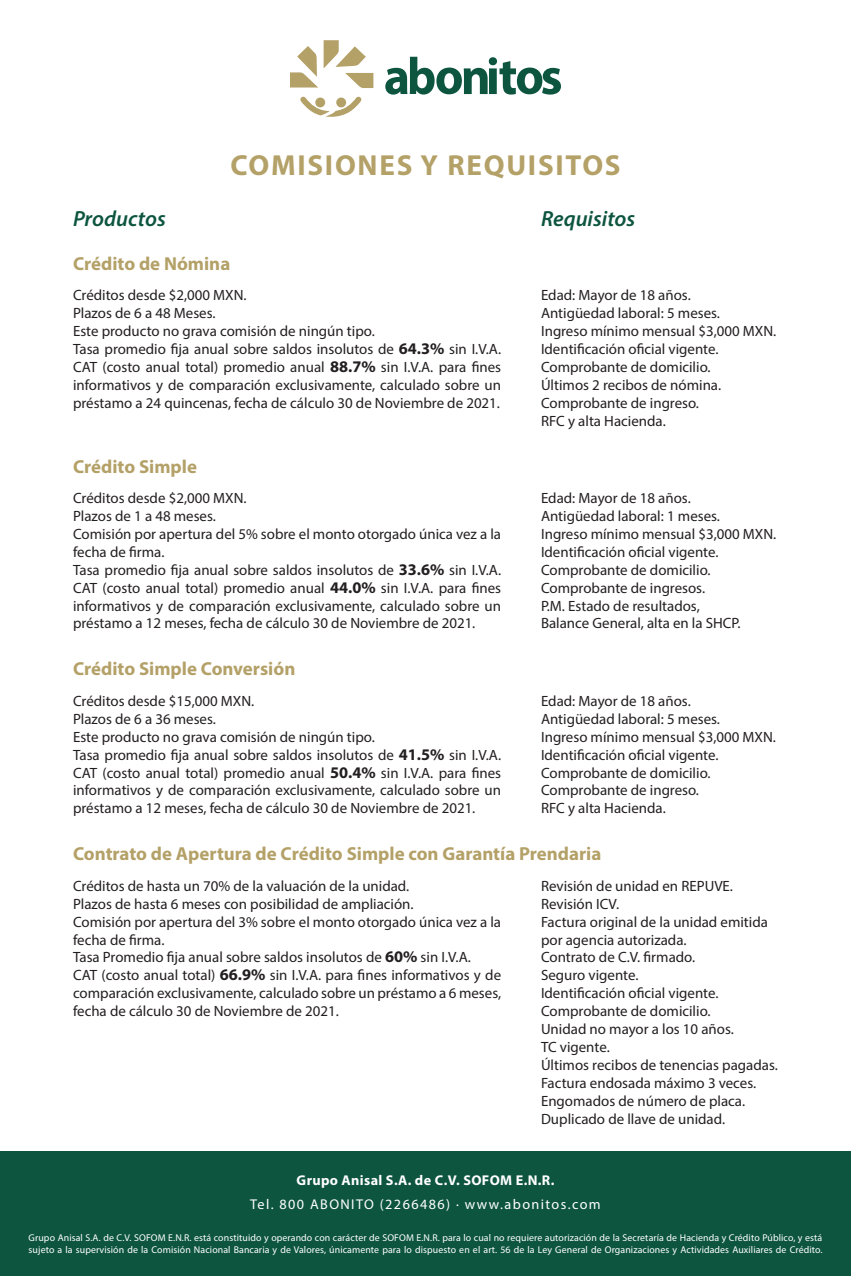
<style>
.page{position:relative;width:851px;height:1276px;background:#fff}
.page>*{position:absolute;margin:0;border:0;box-sizing:border-box;transform-origin:0 0}
.Paragraph_Style_1{font:700 29.1px "Myriad Pro";letter-spacing:.06em;color:#b4a168}
.Paragraph_Style_1-2{font:italic 600 22px "Myriad Pro";color:#0d553f}
.Paragraph_Style_1-3{font:700 18.8px "Myriad Pro";color:#b4a168}
.t1{font:14.9px/17.9px "Myriad Pro";color:#231f20;text-align:justify}
.t2{font:14.2px "Myriad Pro";letter-spacing:.1em;color:#fff}
.t3{font:700 14.2px "Myriad Pro";letter-spacing:.025em;color:#fff}
.t4{font:9.8px/11.8px "Myriad Pro";letter-spacing:.01em;color:#fff}
.s1{font-weight:700;font-size:16.3px}
</style>
<div class="page">
<svg style="left:290px;top:40px;width:83px;height:48px"></svg>
<svg style="left:300px;top:96px;width:61px;height:21px"></svg>
<svg style="left:385px;top:57px;width:176px;height:38px"></svg>
<div style="left:0;top:1151px;width:850px;height:125px;background:#0d553f"></div>
<p class="Paragraph_Style_1" style="left:230px;top:146px;width:391px">COMISIONES Y REQUISITOS</p>
<p class="Paragraph_Style_1-2" style="left:73px;top:204px;width:94px">Productos</p>
<p class="Paragraph_Style_1-2" style="left:541px;top:204px;width:96px">Requisitos</p>
<p class="Paragraph_Style_1-3" style="left:73px;top:251px;width:159px">Crédito de Nómina</p>
<p class="t1" style="left:73px;top:286px;width:175px">Créditos desde $2,000 MXN.</p>
<p class="t1" style="left:73px;top:304px;width:144px">Plazos de 6 a 48 Meses.</p>
<p class="t1" style="left:73px;top:322px;width:303px">Este producto no grava comisión de ningún tipo.</p>
<p class="t1" style="left:73px;top:340px;width:429px">Tasa promedio fija anual sobre saldos insolutos de <span class="s1">64.3%</span> sin I.V.A.<br>CAT (costo anual total) promedio anual <span class="s1">88.7%</span> sin I.V.A. para fines informativos y de comparación exclusivamente, calculado sobre un préstamo a 24 quincenas, fecha de cálculo 30 de Noviembre de 2021.</p>
<p class="t1" style="left:541px;top:286px;width:151px">Edad: Mayor de 18 años.</p>
<p class="t1" style="left:541px;top:304px;width:180px">Antigüedad laboral: 5 meses.</p>
<p class="t1" style="left:541px;top:322px;width:237px">Ingreso mínimo mensual $3,000 MXN.</p>
<p class="t1" style="left:541px;top:340px;width:179px">Identificación oficial vigente.</p>
<p class="t1" style="left:541px;top:358px;width:171px">Comprobante de domicilio.</p>
<p class="t1" style="left:541px;top:376px;width:182px">Últimos 2 recibos de nómina.</p>
<p class="t1" style="left:541px;top:394px;width:159px">Comprobante de ingreso.</p>
<p class="t1" style="left:541px;top:411px;width:126px">RFC y alta Hacienda.</p>
<p class="Paragraph_Style_1-3" style="left:73px;top:454px;width:125px">Crédito Simple</p>
<p class="t1" style="left:73px;top:489px;width:175px">Créditos desde $2,000 MXN.</p>
<p class="t1" style="left:73px;top:507px;width:144px">Plazos de 1 a 48 meses.</p>
<p class="t1" style="left:73px;top:525px;width:429px">Comisión por apertura del 5% sobre el monto otorgado única vez a la fecha de firma.</p>
<p class="t1" style="left:73px;top:560px;width:429px">Tasa promedio fija anual sobre saldos insolutos de <span class="s1">33.6%</span> sin I.V.A.<br>CAT (costo anual total) promedio anual <span class="s1">44.0%</span> sin I.V.A. para fines informativos y de comparación exclusivamente, calculado sobre un préstamo a 12 meses, fecha de cálculo 30 de Noviembre de 2021.</p>
<p class="t1" style="left:541px;top:489px;width:151px">Edad: Mayor de 18 años.</p>
<p class="t1" style="left:541px;top:507px;width:180px">Antigüedad laboral: 1 meses.</p>
<p class="t1" style="left:541px;top:525px;width:237px">Ingreso mínimo mensual $3,000 MXN.</p>
<p class="t1" style="left:541px;top:543px;width:179px">Identificación oficial vigente.</p>
<p class="t1" style="left:541px;top:560px;width:171px">Comprobante de domicilio.</p>
<p class="t1" style="left:541px;top:578px;width:165px">Comprobante de ingresos.</p>
<p class="t1" style="left:541px;top:596px;width:160px">P.M. Estado de resultados,</p>
<p class="t1" style="left:541px;top:614px;width:201px">Balance General, alta en la SHCP.</p>
<p class="Paragraph_Style_1-3" style="left:73px;top:656px;width:224px">Crédito Simple Conversión</p>
<p class="t1" style="left:73px;top:692px;width:183px">Créditos desde $15,000 MXN.</p>
<p class="t1" style="left:73px;top:709px;width:144px">Plazos de 6 a 36 meses.</p>
<p class="t1" style="left:73px;top:727px;width:303px">Este producto no grava comisión de ningún tipo.</p>
<p class="t1" style="left:73px;top:745px;width:429px">Tasa promedio fija anual sobre saldos insolutos de <span class="s1">41.5%</span> sin I.V.A.<br>CAT (costo anual total) promedio anual <span class="s1">50.4%</span> sin I.V.A. para fines informativos y de comparación exclusivamente, calculado sobre un préstamo a 12 meses, fecha de cálculo 30 de Noviembre de 2021.</p>
<p class="t1" style="left:541px;top:692px;width:151px">Edad: Mayor de 18 años.</p>
<p class="t1" style="left:541px;top:709px;width:180px">Antigüedad laboral: 5 meses.</p>
<p class="t1" style="left:541px;top:727px;width:236px">Ingreso mínimo mensual $3,000 MXN.</p>
<p class="t1" style="left:541px;top:745px;width:179px">Identificación oficial vigente.</p>
<p class="t1" style="left:541px;top:763px;width:171px">Comprobante de domicilio.</p>
<p class="t1" style="left:541px;top:781px;width:159px">Comprobante de ingreso.</p>
<p class="t1" style="left:541px;top:799px;width:126px">RFC y alta Hacienda.</p>
<p class="Paragraph_Style_1-3" style="left:73px;top:841px;width:529px">Contrato de Apertura de Crédito Simple con Garantía Prendaria</p>
<p class="t1" style="left:73px;top:876px;width:338px">Créditos de hasta un 70% de la valuación de la unidad.</p>
<p class="t1" style="left:73px;top:894px;width:342px">Plazos de hasta 6 meses con posibilidad de ampliación.</p>
<p class="t1" style="left:73px;top:912px;width:429px">Comisión por apertura del 3% sobre el monto otorgado única vez a la fecha de firma.</p>
<p class="t1" style="left:73px;top:948px;width:399px">Tasa Promedio fija anual sobre saldos insolutos de <span class="s1">60%</span> sin I.V.A.</p>
<p class="t1" style="left:73px;top:966px;width:429px">CAT (costo anual total) <span class="s1">66.9%</span> sin I.V.A. para fines informativos y de comparación exclusivamente, calculado sobre un préstamo a 6 meses, fecha de cálculo 30 de Noviembre de 2021.</p>
<p class="t1" style="left:541px;top:876px;width:193px">Revisión de unidad en REPUVE.</p>
<p class="t1" style="left:541px;top:894px;width:80px">Revisión ICV.</p>
<p class="t1" style="left:541px;top:912px;width:228px">Factura original de la unidad emitida por agencia autorizada.</p>
<p class="t1" style="left:541px;top:948px;width:156px">Contrato de C.V. firmado.</p>
<p class="t1" style="left:541px;top:966px;width:99px">Seguro vigente.</p>
<p class="t1" style="left:541px;top:984px;width:179px">Identificación oficial vigente.</p>
<p class="t1" style="left:541px;top:1002px;width:171px">Comprobante de domicilio.</p>
<p class="t1" style="left:541px;top:1020px;width:194px">Unidad no mayor a los 10 años.</p>
<p class="t1" style="left:541px;top:1037px;width:70px">TC vigente.</p>
<p class="t1" style="left:541px;top:1055px;width:238px">Últimos recibos de tenencias pagadas.</p>
<p class="t1" style="left:541px;top:1073px;width:217px">Factura endosada máximo 3 veces.</p>
<p class="t1" style="left:541px;top:1091px;width:206px">Engomados de número de placa.</p>
<p class="t1" style="left:541px;top:1109px;width:186px">Duplicado de llave de unidad.</p>
<p class="t3" style="left:296px;top:1171px;width:259px">Grupo Anisal S.A. de C.V. SOFOM E.N.R.</p>
<p class="t2" style="left:250px;top:1195px;width:352px">Tel. 800 ABONITO (2266486) · www.abonitos.com</p>
<p class="t4" style="left:29px;top:1231px;width:795px">Grupo Anisal S.A. de C.V. SOFOM E.N.R. está constituido y operando con carácter de SOFOM E.N.R. para lo cual no requiere autorización de la Secretaría de Hacienda y Crédito Público, y está sujeto a la supervisión de la Comisión Nacional Bancaria y de Valores, únicamente para lo dispuesto en el art. 56 de la Ley General de Organizaciones y Actividades Auxiliares de Crédito.</p>
</div>
